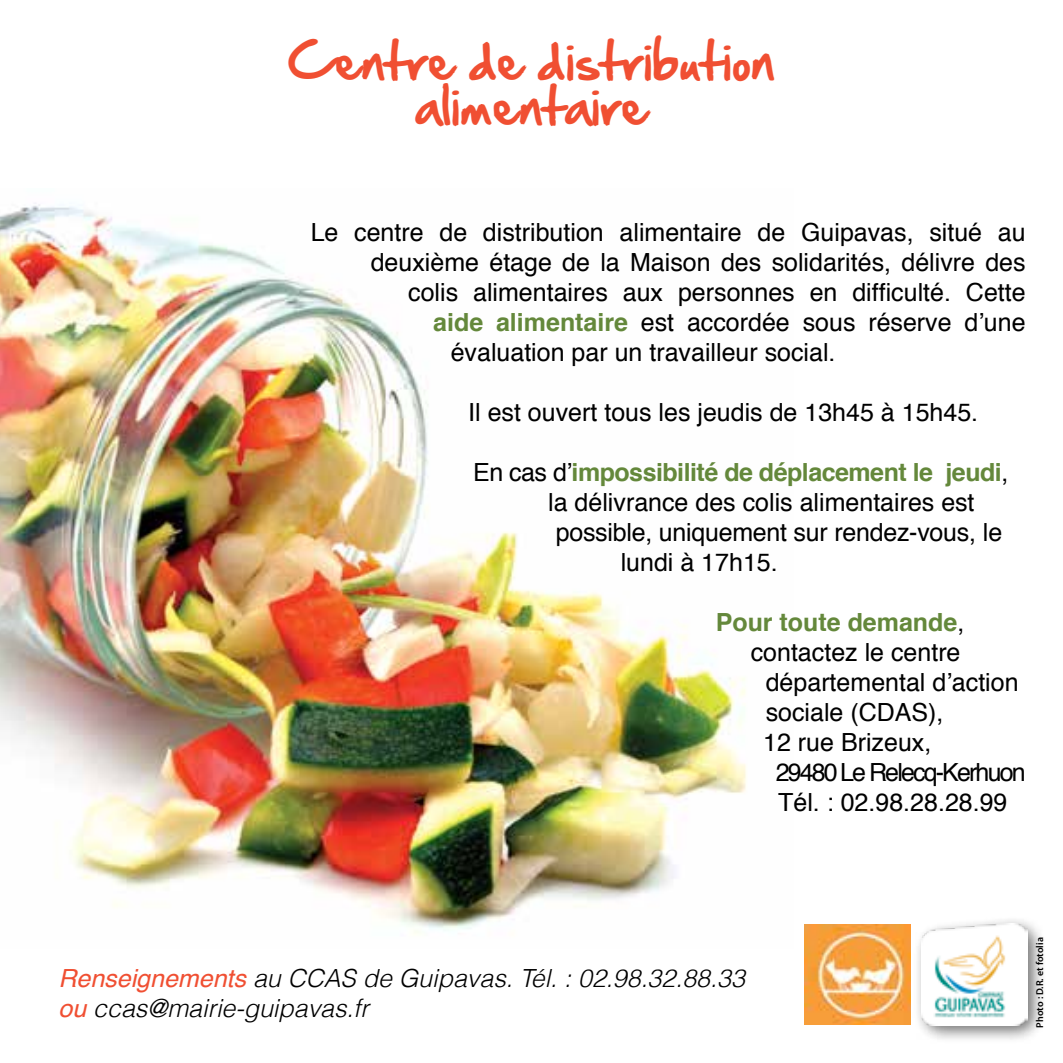
<style>
.page{position:relative;width:1063px;height:1063px;background:#fff}
.page>*{position:absolute;margin:0;border:0;box-sizing:border-box;transform-origin:0 0}
.t1{font:45px/45px "Hand Of Sean";color:#f04f32;text-align:center}
.t2{font:25px "Helvetica";color:#000}
.t3{font:italic 300 25px/30px "Helvetica";color:#000}
.t4{font:700 25px "Helvetica";letter-spacing:-.02em;color:#64883b}
.t5{font:25px "Helvetica";letter-spacing:-.075em;color:#000}
.t6{font:700 25px "Helvetica";color:#64883b}
.t7{font:600 10px "Myriad Pro";color:#000}
.s1{font-weight:700;color:#64883b}
.s2{font-weight:400;color:#000}
.s3{font-weight:400;color:#f04f32}
</style>
<div class="page">
<img style="left:0;top:203px;width:746px;height:731px">
<img style="left:804px;top:925px;width:106px;height:99px">
<div style="left:913px;top:916px;width:134px;height:128px;background:#000;opacity:.55"></div>
<img style="left:921px;top:924px;width:107px;height:102px">
<h1 class="t1" style="left:288px;top:38px;width:489px">Centre de distribution alimentaire</h1>
<p class="t2" style="left:311px;top:213px;width:716px">Le centre de distribution alimentaire de Guipavas, situé au</p>
<p class="t2" style="left:371px;top:243px;width:656px">deuxième étage de la Maison des solidarités, délivre des</p>
<p class="t2" style="left:408px;top:273px;width:619px">colis alimentaires aux personnes en difficulté. Cette</p>
<p class="t2" style="left:433px;top:303px;width:594px"><span class="s1">aide alimentaire</span> est accordée sous réserve d’une</p>
<p class="t2" style="left:451px;top:333px;width:386px">évaluation par un travailleur social.</p>
<p class="t2" style="left:468px;top:393px;width:512px">Il est ouvert tous les jeudis de 13h45 à 15h45.</p>
<p class="t4" style="left:473px;top:452px;width:537px"><span class="s2">En cas d’</span>impossibilité de déplacement le jeudi<span class="s2">,</span></p>
<p class="t2" style="left:548px;top:483px;width:428px">la délivrance des colis alimentaires est</p>
<p class="t2" style="left:556px;top:513px;width:448px">possible, uniquement sur rendez-vous, le</p>
<p class="t2" style="left:621px;top:543px;width:159px">lundi à 17h15.</p>
<p class="t6" style="left:716px;top:602px;width:250px">Pour toute demande<span class="s2">,</span></p>
<p class="t2" style="left:751px;top:633px;width:211px">contactez le centre</p>
<p class="t2" style="left:766px;top:663px;width:254px">départemental d’action</p>
<p class="t2" style="left:766px;top:693px;width:179px">sociale (CDAS),</p>
<p class="t2" style="left:763px;top:723px;width:170px">12 rue Brizeux,</p>
<p class="t5" style="left:776px;top:753px;width:251px">29480 Le Relecq-Kerhuon</p>
<p class="t2" style="left:778px;top:783px;width:231px">Tél. : 02.98.28.28.99</p>
<p class="t3" style="left:58px;top:963px;width:688px"><span class="s3">Renseignements</span> au CCAS de Guipavas. Tél. : 02.98.32.88.33 <span class="s3">ou</span> ccas@mairie-guipavas.fr</p>
<p class="t7" style="left:1033px;top:1028px;width:92px;rotate:-90deg">Photo : D.R. et fotolia</p>
</div>
